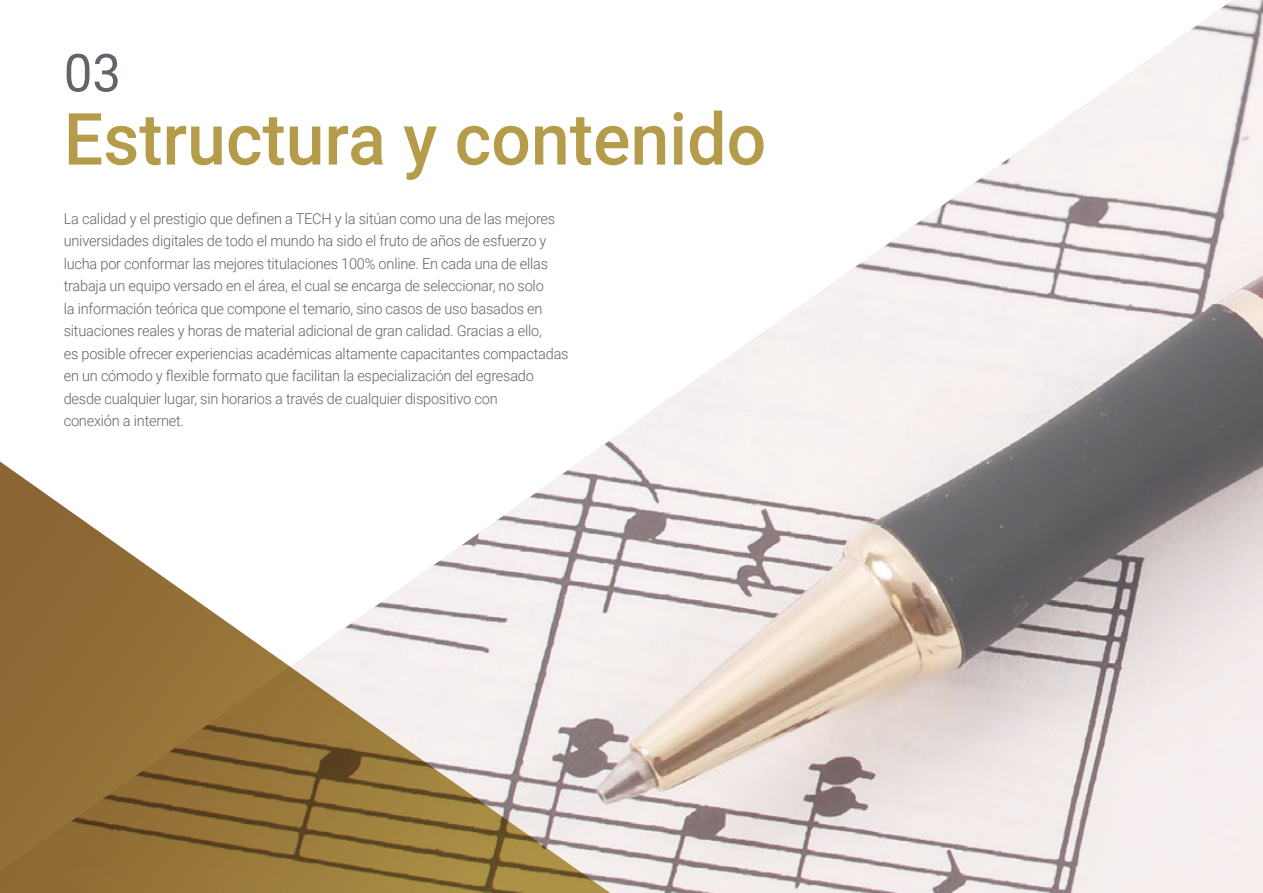
<style>
.page{position:relative;width:1263px;height:893px;background:#fff}
.page>*{position:absolute;margin:0;border:0;box-sizing:border-box;transform-origin:0 0}
.t1{font:500 72px "Roboto";color:#b49c4b}
.t2{font:52.5px "Roboto";color:#61646a}
.t3{font:300 15px/22.5px "Roboto";letter-spacing:-.015em;color:#61646a}
</style>
<div class="page">
<img style="left:602px;top:0;width:661px;height:893px">
<svg style="left:0;top:446px;width:640px;height:447px"></svg>
<h2 class="t2" style="left:64px;top:36px;width:59px">03</h2>
<h1 class="t1" style="left:64px;top:89px;width:704px">Estructura y contenido</h1>
<p class="t3" style="left:64px;top:207px;width:506px">La calidad y el prestigio que definen a TECH y la sitúan como una de las mejores universidades digitales de todo el mundo ha sido el fruto de años de esfuerzo y lucha por conformar las mejores titulaciones 100% online. En cada una de ellas trabaja un equipo versado en el área, el cual se encarga de seleccionar, no solo<br>la información teórica que compone el temario, sino casos de uso basados en situaciones reales y horas de material adicional de gran calidad. Gracias a ello,<br>es posible ofrecer experiencias académicas altamente capacitantes compactadas en un cómodo y flexible formato que facilitan la especialización del egresado desde cualquier lugar, sin horarios a través de cualquier dispositivo con<br>conexión a internet.</p>
</div>
